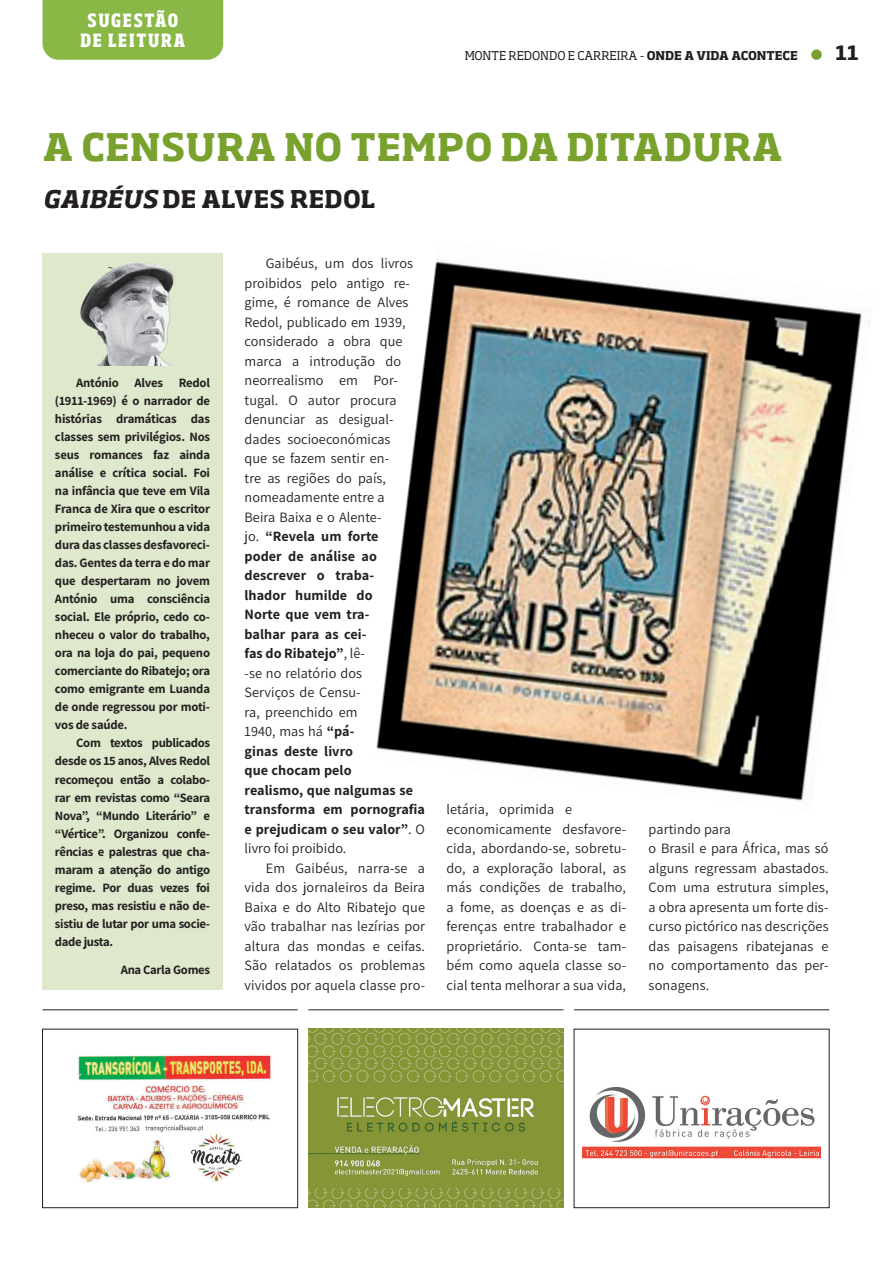
<style>
.page{position:relative;width:893px;height:1263px;background:#fff}
.page>*{position:absolute;margin:0;border:0;box-sizing:border-box;transform-origin:0 0}
.t1{font:700 37.5px "Soho Pro";letter-spacing:.015em;color:#78a22d}
.t2{font:700 24px "Soho Pro";letter-spacing:.015em;color:#231f20}
.t3{font:700 19.5px "Soho Pro";color:#231f20}
.t4{font:800 condensed 18px/19.5px "Soho Pro";letter-spacing:.105em;color:#fff;text-align:center;scale:.96 1}
.t5{font:14.25px/19.5px "Assistant";letter-spacing:.005em;color:#231f20}
.t6{font:700 12.75px/18px "Assistant";letter-spacing:-.025em;color:#231f20;text-align:justify}
.t7{font:12px "Soho Pro";color:#231f20}
.s1{font-weight:700}
.s2{font-style:italic}
</style>
<div class="page">
<div style="left:811px;top:49px;width:11px;height:11px;background:#78a22d;border-radius:50%"></div>
<div style="left:43px;top:0;width:180px;height:60px;background:#89b847"></div>
<div style="left:42px;top:253px;width:181px;height:737px;background:#dee8cc"></div>
<img style="left:376px;top:258px;width:495px;height:543px">
<img style="left:80px;top:262px;width:94px;height:104px">
<hr style="left:43px;top:1009px;width:255px;height:1px;background:#231f20">
<hr style="left:308px;top:1009px;width:255px;height:1px;background:#231f20">
<hr style="left:574px;top:1009px;width:255px;height:1px;background:#231f20">
<img style="left:308px;top:1029px;width:255px;height:179px">
<img style="left:77px;top:1054px;width:194px;height:129px">
<div style="left:42px;top:1029px;width:256px;height:179px;border:1px solid #231f20"></div>
<img style="left:583px;top:1087px;width:238px;height:72px">
<p class="t4" style="left:81px;top:10px;width:111px">SUGESTÃO<br>DE LEITURA</p>
<p class="t7" style="left:465px;top:47px;width:335px">MONTE REDONDO E CARREIRA - <span class="s1">ONDE A VIDA ACONTECE</span></p>
<h3 class="t3" style="left:835px;top:39px;width:25px">11</h3>
<h1 class="t1" style="left:43px;top:120px;width:741px">A CENSURA NO TEMPO DA DITADURA</h1>
<h2 class="t2" style="left:43px;top:181px;width:334px"><span class="s2">GAIBÉUS</span> DE ALVES REDOL</h2>
<p class="t6" style="left:55px;top:373px;width:157px;text-indent:21px">António Alves Redol (1911-1969) é o narrador de histórias dramáticas das classes sem privilégios. Nos seus romances faz ainda análise e crítica social. Foi na infância que teve em Vila Franca de Xira que o escritor primeiro testemunhou a vida dura das classes desfavoreci&shy;das. Gentes da terra e do mar que despertaram no jovem António uma consciência social. Ele próprio, cedo co&shy;nheceu o valor do trabalho, ora na loja do pai, pequeno comerciante do Ribatejo; ora como emigrante em Luanda de onde regressou por moti&shy;vos de saúde.</p>
<p class="t6" style="left:55px;top:733px;width:157px;text-indent:21px">Com textos publicados desde os 15 anos, Alves Redol recomeçou então a colabo&shy;rar em revistas como “Seara Nova”, “Mundo Literário” e “Vértice”. Organizou confe&shy;rências e palestras que cha&shy;maram a atenção do antigo regime. Por duas vezes foi preso, mas resistiu e não de&shy;sistiu de lutar por uma socie&shy;dade justa.</p>
<p class="t6" style="left:121px;top:960px;width:91px">Ana Carla Gomes</p>
<p class="t5" style="left:245px;top:253px;width:182px;text-indent:21px">Gaibéus, um dos livros proibidos pelo antigo re&shy;gime, é romance de Alves<br>Redol, publicado em 1939, considerado a obra que marca a introdução do neorrealismo em Por&shy;tugal. O autor procura denunciar as desigual&shy;dades socioeconómicas<br>que se fazem sentir en-<br>tre as regiões do país, nomeadamente entre a<br>Beira Baixa e o Alente-<br>jo. <span class="s1">“Revela um forte<br>poder de análise ao descrever o traba-<br>lhador humilde do<br>Norte que vem tra-<br>balhar para as cei-<br>fas do Ribatejo”</span>, lê-<br>-se no relatório dos<br>Serviços de Censu-<br>ra, preenchido em<br>1940, mas há <span class="s1">“pá-<br>ginas deste livro<br>que chocam pelo<br>realismo, que nalgumas se transforma em pornografia e prejudicam o seu valor”</span>. O livro foi proibido.</p>
<p class="t5" style="left:245px;top:857px;width:182px;text-align:justify;text-indent:21px">Em Gaibéus, narra-se a vida dos jornaleiros da Beira Baixa e do Alto Ribatejo que vão trabalhar nas lezírias por altura das mondas e ceifas.<br>São relatados os problemas vividos por aquela classe pro-</p>
<p class="t5" style="left:447px;top:799px;width:181px">letária, oprimida e economicamente desfavore&shy;cida, abordando-se, sobretu&shy;do, a exploração laboral, as más condições de trabalho, a fome, as doenças e as di&shy;ferenças entre trabalhador e proprietário. Conta-se tam&shy;bém como aquela classe so&shy;cial tenta melhorar a sua vida,</p>
<p class="t5" style="left:649px;top:818px;width:181px">partindo para<br>o Brasil e para África, mas só alguns regressam abastados.<br>Com uma estrutura simples, a obra apresenta um forte dis&shy;curso pictórico nas descrições das paisagens ribatejanas e no comportamento das per&shy;sonagens.</p>
</div>
